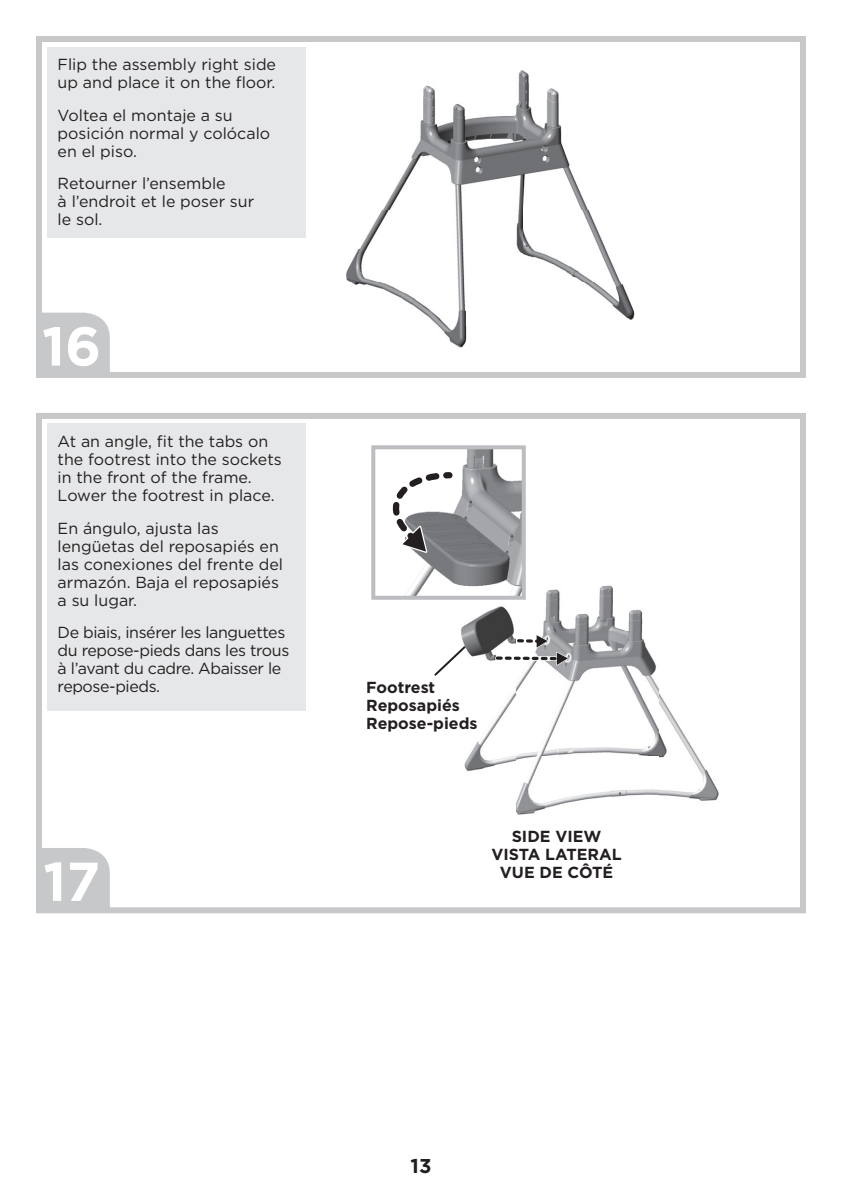
<style>
.page{position:relative;width:842px;height:1191px;background:#fff}
.page>*{position:absolute;margin:0;border:0;box-sizing:border-box;transform-origin:0 0}
.t1{font:700 54.6px "Gotham";color:#fff}
.t2{font:700 20px "Gotham";color:#231f20}
.t3{font:16px/18px "Gotham";color:#231f20}
.t4{font:16px/18px "Gotham";letter-spacing:-.025em;color:#231f20}
.t5{font:700 16px/18px "Gotham";color:#231f20;text-align:center}
</style>
<div class="page">
<svg style="left:36px;top:36px;width:770px;height:342px"></svg>
<img style="left:323px;top:68px;width:334px;height:286px">
<div style="left:47px;top:47px;width:258px;height:191px;background:#e6e7e9"></div>
<img style="left:517px;top:585px;width:202px;height:230px">
<img style="left:461px;top:606px;width:56px;height:207px">
<svg style="left:497px;top:634px;width:71px;height:32px"></svg>
<img style="left:405px;top:450px;width:116px;height:145px">
<svg style="left:392px;top:463px;width:64px;height:90px"></svg>
<div style="left:371px;top:445px;width:155px;height:155px;border:4px solid #bcbdc0"></div>
<svg style="left:434px;top:644px;width:33px;height:33px"></svg>
<svg style="left:36px;top:848px;width:81px;height:66px;background:#cecfd1"></svg>
<div style="left:36px;top:413px;width:770px;height:500px;border:6px solid #c7c8ca"></div>
<div style="left:47px;top:424px;width:258px;height:287px;background:#e6e7e9"></div>
<p class="t3" style="left:58px;top:57px;width:220px">Flip the assembly right side up and place it on the floor.</p>
<p class="t3" style="left:58px;top:107px;width:214px">Voltea el montaje a su posición normal y colócalo en el piso.</p>
<p class="t3" style="left:58px;top:176px;width:198px">Retourner l’ensemble<br>à l’endroit et le poser sur le sol.</p>
<h1 class="t1" style="left:42px;top:327px;width:61px">16</h1>
<p class="t3" style="left:58px;top:434px;width:226px">At an angle, fit the tabs on the footrest into the sockets in the front of the frame.<br>Lower the footrest in place.</p>
<p class="t3" style="left:58px;top:520px;width:227px">En ángulo, ajusta las lengüetas del reposapiés en las conexiones del frente del armazón. Baja el reposapiés a su lugar.</p>
<p class="t4" style="left:58px;top:625px;width:233px">De biais, insérer les languettes du repose-pieds dans les trous à l’avant du cadre. Abaisser le repose-pieds.</p>
<h1 class="t1" style="left:43px;top:862px;width:58px">17</h1>
<p class="t5" style="left:366px;top:679px;width:113px;text-align:left">Footrest<br>Reposapiés<br>Repose-pieds</p>
<p class="t5" style="left:491px;top:829px;width:132px">SIDE VIEW<br>VISTA LATERAL<br>VUE DE CÔTÉ</p>
<p class="t2" style="left:410px;top:1159px;width:22px">13</p>
</div>
